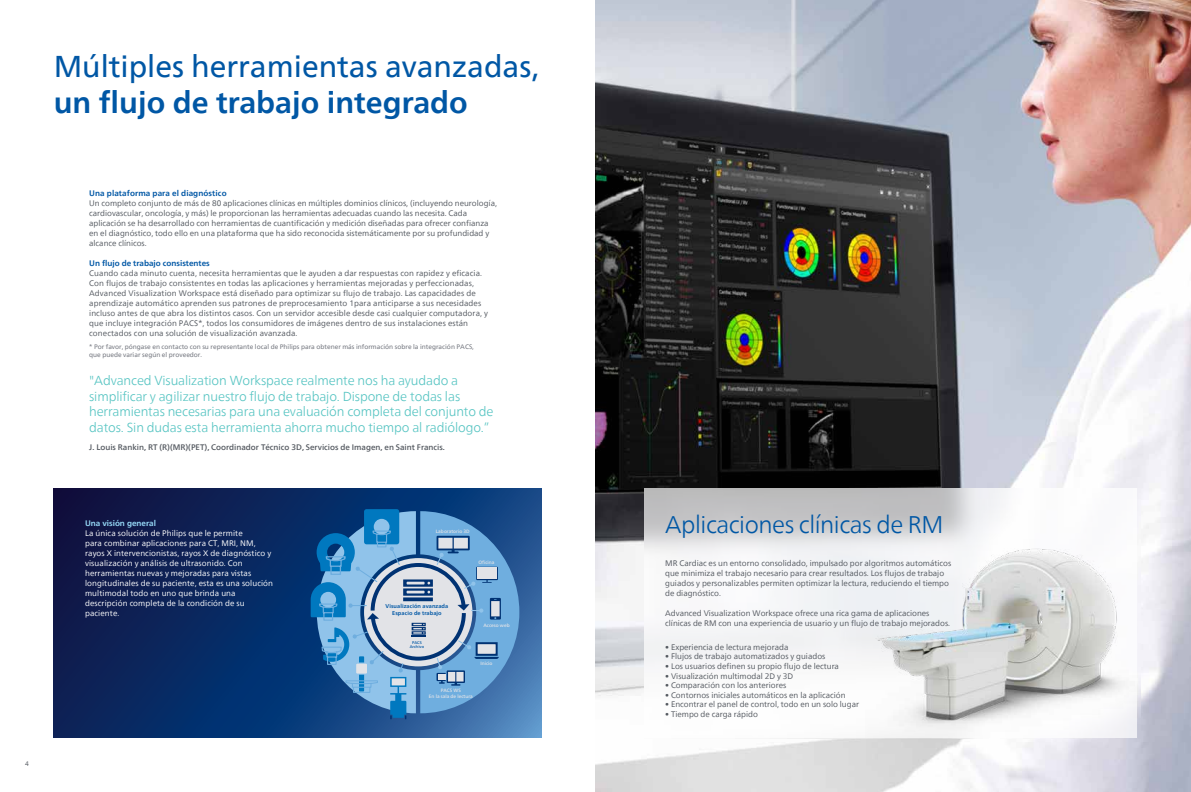
<style>
.page{position:relative;width:1191px;height:792px;background:#fff}
.page>*{position:absolute;margin:0;border:0;box-sizing:border-box;transform-origin:0 0}
.t1{font:30px "Neue Frutiger World";color:#0057a5}
.t2{font:700 30px "Neue Frutiger World";color:#0057a5}
.t3{font:300 24px "Neue Frutiger World";letter-spacing:-.02em;color:#0057a5}
.t4{font:300 13px/15.6px "Neue Frutiger World";letter-spacing:-.01em;color:#56c4c2}
.t5{font:8px/10px "Neue Frutiger World";color:#53585f}
.t6{font:8px/10px "Neue Frutiger World";letter-spacing:.015em;color:#fff}
.t7{font:500 8px "Neue Frutiger World";color:#53585f}
.t8{font:700 8px "Neue Frutiger World";color:#0057a5}
.t9{font:700 8px "Neue Frutiger World";color:#97daf8}
.t10{font:6.5px/7.8px "Neue Frutiger World";color:#787b83}
.t11{font:6.5px "Neue Frutiger World";color:#53585f}
.t12{font:700 5.5px/6.7px "Neue Frutiger World";letter-spacing:.015em;color:#0057a5;text-align:center}
.t13{font:500 4.8px/5.7px "Neue Frutiger World";color:#e2e3e7;text-align:center}
.t14{font:500 4px/4.8px "Neue Frutiger World";color:#0057a5;text-align:center}
</style>
<div class="page">
<img style="left:595px;top:0;width:596px;height:792px">
<svg style="left:644px;top:488px;width:493px;height:249px;fill:#f5f5f7"></svg>
<img style="left:865px;top:538px;width:284px;height:202px">
<svg style="left:54px;top:489px;width:487px;height:248px;background:#0e2d65"></svg>
<svg style="left:311px;top:509px;width:208px;height:210px;background:#6495c2"></svg>
<div style="left:438px;top:674px;width:7px;height:6px;background:#e2e3e7"></div>
<h1 class="t1" style="left:54px;top:43px;width:486px">Múltiples herramientas avanzadas,</h1>
<h1 class="t2" style="left:54px;top:76px;width:415px">un flujo de trabajo integrado</h1>
<p class="t11" style="left:25px;top:759px;width:5px">4</p>
<p class="t8" style="left:89px;top:186px;width:139px">Una plataforma para el diagnóstico</p>
<p class="t5" style="left:89px;top:198px;width:409px">Un completo conjunto de más de 80 aplicaciones clínicas en múltiples dominios clínicos, (incluyendo neurología, cardiovascular, oncología, y más) le proporcionan las herramientas adecuadas cuando las necesita. Cada aplicación se ha desarrollado con herramientas de cuantificación y medición diseñadas para ofrecer confianza en el diagnóstico, todo ello en una plataforma que ha sido reconocida sistemáticamente por su profundidad y alcance clínicos.</p>
<p class="t8" style="left:89px;top:256px;width:122px">Un flujo de trabajo consistentes</p>
<p class="t5" style="left:89px;top:268px;width:400px">Cuando cada minuto cuenta, necesita herramientas que le ayuden a dar respuestas con rapidez y eficacia.<br>Con flujos de trabajo consistentes en todas las aplicaciones y herramientas mejoradas y perfeccionadas, Advanced Visualization Workspace está diseñado para optimizar su flujo de trabajo. Las capacidades de aprendizaje automático aprenden sus patrones de preprocesamiento 1para anticiparse a sus necesidades incluso antes de que abra los distintos casos. Con un servidor accesible desde casi cualquier computadora, y que incluye integración PACS*, todos los consumidores de imágenes dentro de sus instalaciones están conectados con una solución de visualización avanzada.</p>
<p class="t10" style="left:89px;top:343px;width:386px">* Por favor, póngase en contacto con su representante local de Philips para obtener más información sobre la integración PACS, que puede variar según el proveedor.</p>
<p class="t4" style="left:89px;top:373px;width:406px">"Advanced Visualization Workspace realmente nos ha ayudado a simplificar y agilizar nuestro flujo de trabajo. Dispone de todas las herramientas necesarias para una evaluación completa del conjunto de datos. Sin dudas esta herramienta ahorra mucho tiempo al radiólogo.”</p>
<p class="t7" style="left:89px;top:440px;width:357px">J. Louis Rankin, RT (R)(MR)(PET), Coordinador Técnico 3D, Servicios de Imagen, en Saint Francis.</p>
<p class="t9" style="left:85px;top:516px;width:72px">Una visión general</p>
<p class="t6" style="left:85px;top:528px;width:189px">La única solución de Philips que le permite<br>para combinar aplicaciones para CT, MRI, NM, rayos X intervencionistas, rayos X de diagnóstico y visualización y análisis de ultrasonido. Con herramientas nuevas y mejoradas para vistas longitudinales de su paciente, esta es una solución multimodal todo en uno que brinda una descripción completa de la condición de su paciente.</p>
<p class="t13" style="left:436px;top:528px;width:36px">Laboratorio 3D</p>
<p class="t13" style="left:478px;top:560px;width:18px">Oficina</p>
<p class="t12" style="left:385px;top:603px;width:64px">Visualización avanzada<br>Espacio de trabajo</p>
<p class="t14" style="left:410px;top:640px;width:16px">PACS<br>Archivo</p>
<p class="t13" style="left:483px;top:622px;width:28px">Acceso web</p>
<p class="t13" style="left:480px;top:660px;width:14px">Inicio</p>
<p class="t13" style="left:429px;top:687px;width:45px">PACS WS<br>En la sala de lectura</p>
<h2 class="t3" style="left:665px;top:506px;width:280px">Aplicaciones clínicas de RM</h2>
<p class="t5" style="left:665px;top:559px;width:287px">MR Cardiac es un entorno consolidado, impulsado por algoritmos automáticos que minimiza el trabajo necesario para crear resultados. Los flujos de trabajo guiados y personalizables permiten optimizar la lectura, reduciendo el tiempo de diagnóstico.</p>
<p class="t5" style="left:665px;top:609px;width:286px">Advanced Visualization Workspace ofrece una rica gama de aplicaciones clínicas de RM con una experiencia de usuario y un flujo de trabajo mejorados.</p>
<p class="t5" style="left:665px;top:642px;width:125px">• Experiencia de lectura mejorada</p>
<p class="t5" style="left:665px;top:652px;width:162px">• Flujos de trabajo automatizados y guiados</p>
<p class="t5" style="left:665px;top:661px;width:175px">• Los usuarios definen su propio flujo de lectura</p>
<p class="t5" style="left:665px;top:671px;width:129px">• Visualización multimodal 2D y 3D</p>
<p class="t5" style="left:665px;top:681px;width:122px">• Comparación con los anteriores</p>
<p class="t5" style="left:665px;top:690px;width:182px">• Contornos iniciales automáticos en la aplicación</p>
<p class="t5" style="left:665px;top:700px;width:195px">• Encontrar el panel de control, todo en un solo lugar</p>
<p class="t5" style="left:665px;top:709px;width:94px">• Tiempo de carga rápido</p>
</div>
